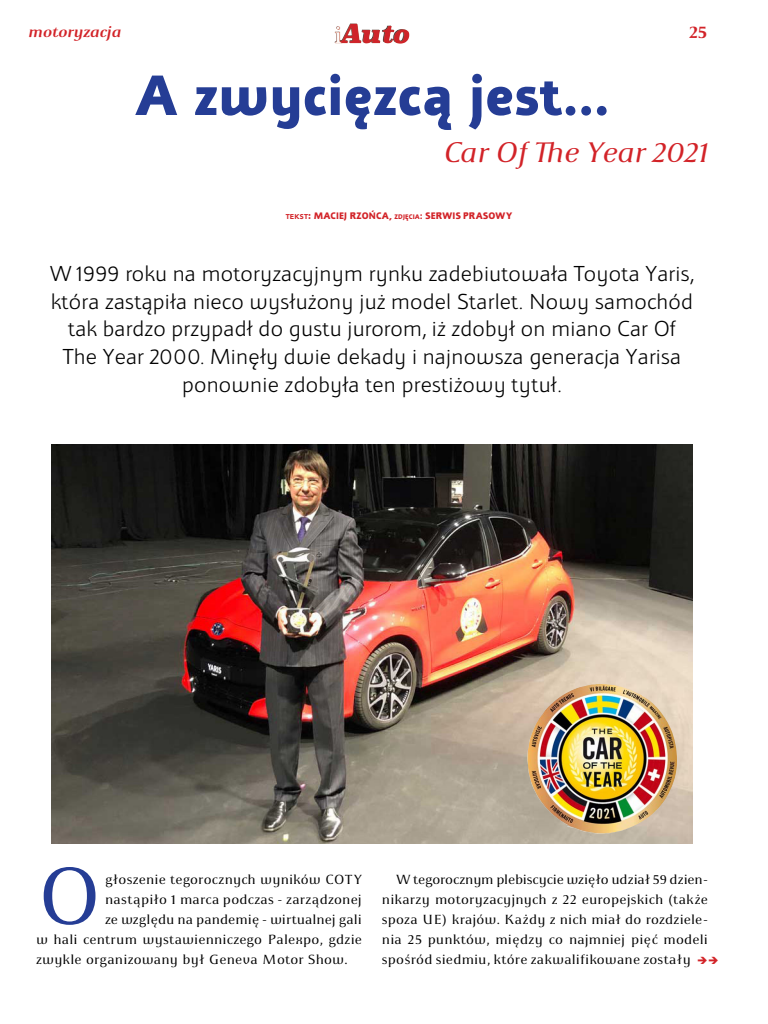
<style>
.page{position:relative;width:768px;height:1024px;background:#fff}
.page>*{position:absolute;margin:0;border:0;box-sizing:border-box;transform-origin:0 0}
.Tekst{font:85.5px "Apolonia";color:#253d95}
.Tytuł_1{font:700 60px "Apolonia Nova OT";letter-spacing:.025em;color:#253d95}
.Aktualności_Tytuł{font:italic 30px "Apolonia";color:#d22328}
.Lead{font:23px/27.6px "Apolonia Nova Lekka OT";letter-spacing:.01em;color:#000;text-align:center}
.t1{font:700 18px "Apolonia";color:#d22328}
.t2{font:italic 700 16px "Apolonia";color:#d22328}
.Tekst-2{font:14px/20px "Apolonia";letter-spacing:.015em;color:#000;text-align:justify}
.Autor{font:700 10px "Apolonia Nova OT";letter-spacing:.025em;color:#d22328}
.s1{font-family:"Avenir";font-weight:900;font-size:7px}
.s2{font-family:"Avenir";font-weight:900}
.s3{font-style:inherit}
.s4{font-size:7px}
</style>
<div class="page">
<img style="left:335px;top:24px;width:74px;height:20px">
<img style="left:51px;top:444px;width:642px;height:400px">
<img style="left:527px;top:684px;width:150px;height:150px">
<p class="t2" style="left:28px;top:23px;width:94px">motoryzacja</p>
<p class="t1" style="left:689px;top:22px;width:20px">25</p>
<p class="Tytuł_1" style="left:135px;top:62px;width:475px">A zwycięzcą jest...</p>
<p class="Aktualności_Tytuł" style="left:442px;top:134px;width:267px">Car Of The Year 2021</p>
<p class="Autor" style="left:286px;top:210px;width:228px"><span class="s1">tekst</span><span class="s2">:</span> <span class="s3">MACIEJ RZOŃCA,</span> <span class="s4">ZDJĘCIA</span>: SERWIS PRASOWY</p>
<p class="Lead" style="left:50px;top:260px;width:646px">W 1999 roku na motoryzacyjnym rynku zadebiutowała Toyota Yaris, która zastąpiła nieco wysłużony już model Starlet. Nowy samochód tak bardzo przypadł do gustu jurorom, iż zdobył on miano Car Of The Year 2000. Minęły dwie dekady i najnowsza generacja Yarisa ponownie zdobyła ten prestiżowy tytuł.</p>
<p class="Tekst" style="left:36px;top:846px;width:69px">O</p>
<p class="Tekst-2" style="left:105px;top:870px;width:258px">głoszenie tegorocznych wyników COTY</p>
<p class="Tekst-2" style="left:105px;top:890px;width:258px">nastąpiło 1 marca podczas - zarządzonej</p>
<p class="Tekst-2" style="left:105px;top:910px;width:258px">ze względu na pandemię - wirtualnej gali</p>
<p class="Tekst-2" style="left:36px;top:930px;width:328px">w hali centrum wystawienniczego Palexpo, gdzie</p>
<p class="Tekst-2" style="left:36px;top:950px;width:313px">zwykle organizowany był Geneva Motor Show.</p>
<p class="Tekst-2" style="left:382px;top:870px;width:328px;text-indent:14px">W tegorocznym plebiscycie wzięło udział 59 dzien&shy;nikarzy motoryzacyjnych z 22 europejskich (także spoza UE) krajów. Każdy z nich miał do rozdziele&shy;nia 25 punktów, między co najmniej pięć modeli spośród siedmiu, które zakwalifikowane zostały</p>
</div>
